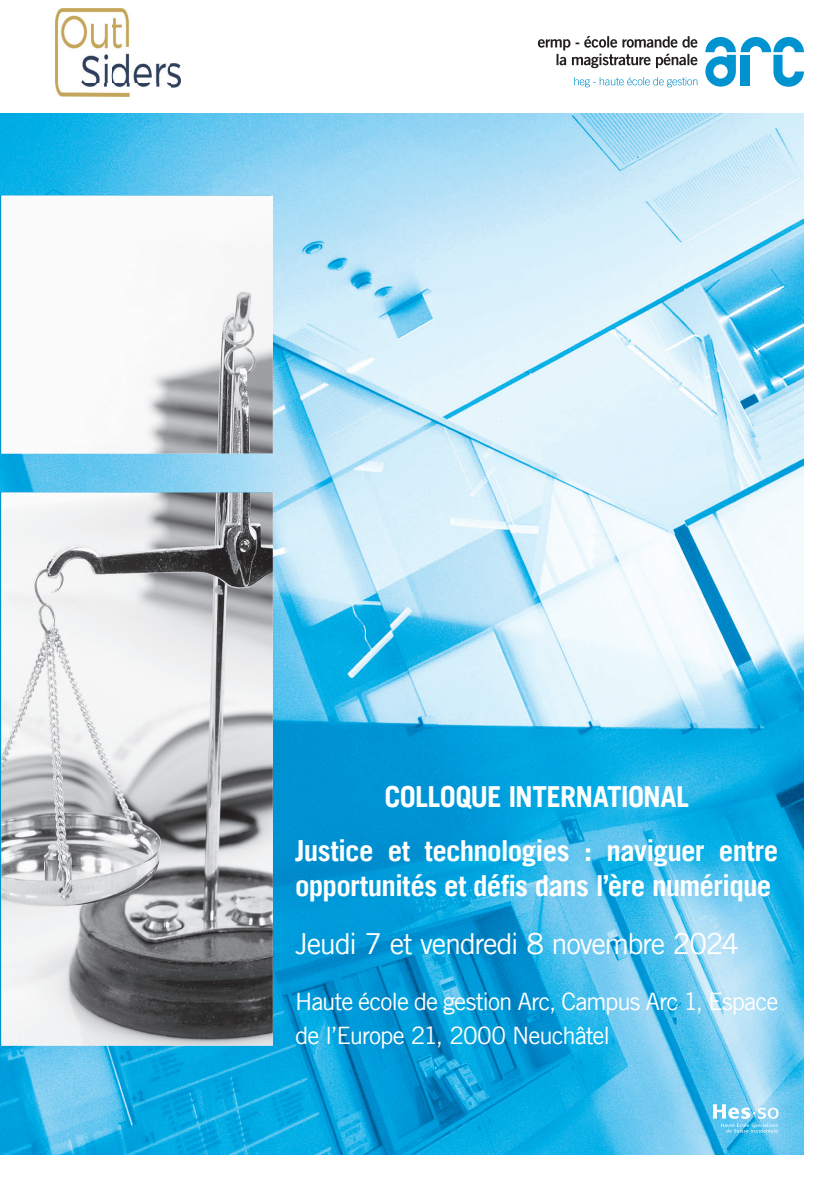
<style>
.page{position:relative;width:840px;height:1191px;background:#fff}
.page>*{position:absolute;margin:0;border:0;box-sizing:border-box;transform-origin:0 0}
.couverture_titre_light{font:700 29px/34px "Trade Gothic LT";letter-spacing:-.025em;color:#fff}
.couverture_titre_light-2{font:29px "Trade Gothic LT";letter-spacing:-.045em;color:#fff}
.couverture_titre_light-3{font:24px/34px "Trade Gothic LT";letter-spacing:-.04em;color:#fff}
</style>
<div class="page">
<img style="left:0;top:113px;width:803px;height:1042px">
<svg style="left:712px;top:1104px;width:66px;height:28px;background:#8cd4f2"></svg>
<img style="left:1px;top:196px;width:272px;height:849px">
<svg style="left:705px;top:37px;width:98px;height:50px"></svg>
<svg style="left:574px;top:77px;width:123px;height:10px"></svg>
<svg style="left:537px;top:36px;width:160px;height:32px"></svg>
<img style="left:55px;top:8px;width:125px;height:88px">
<p class="couverture_titre_light" style="left:384px;top:779px;width:306px">COLLOQUE INTERNATIONAL</p>
<p class="couverture_titre_light" style="left:295px;top:833px;width:484px">Justice et technologies : naviguer entre opportunités et défis dans l’ère numérique</p>
<p class="couverture_titre_light-2" style="left:295px;top:925px;width:445px">Jeudi 7 et vendredi 8 novembre 2024</p>
<p class="couverture_titre_light-3" style="left:295px;top:983px;width:484px">Haute école de gestion Arc, Campus Arc 1, Espace de l’Europe 21, 2000 Neuchâtel</p>
</div>
